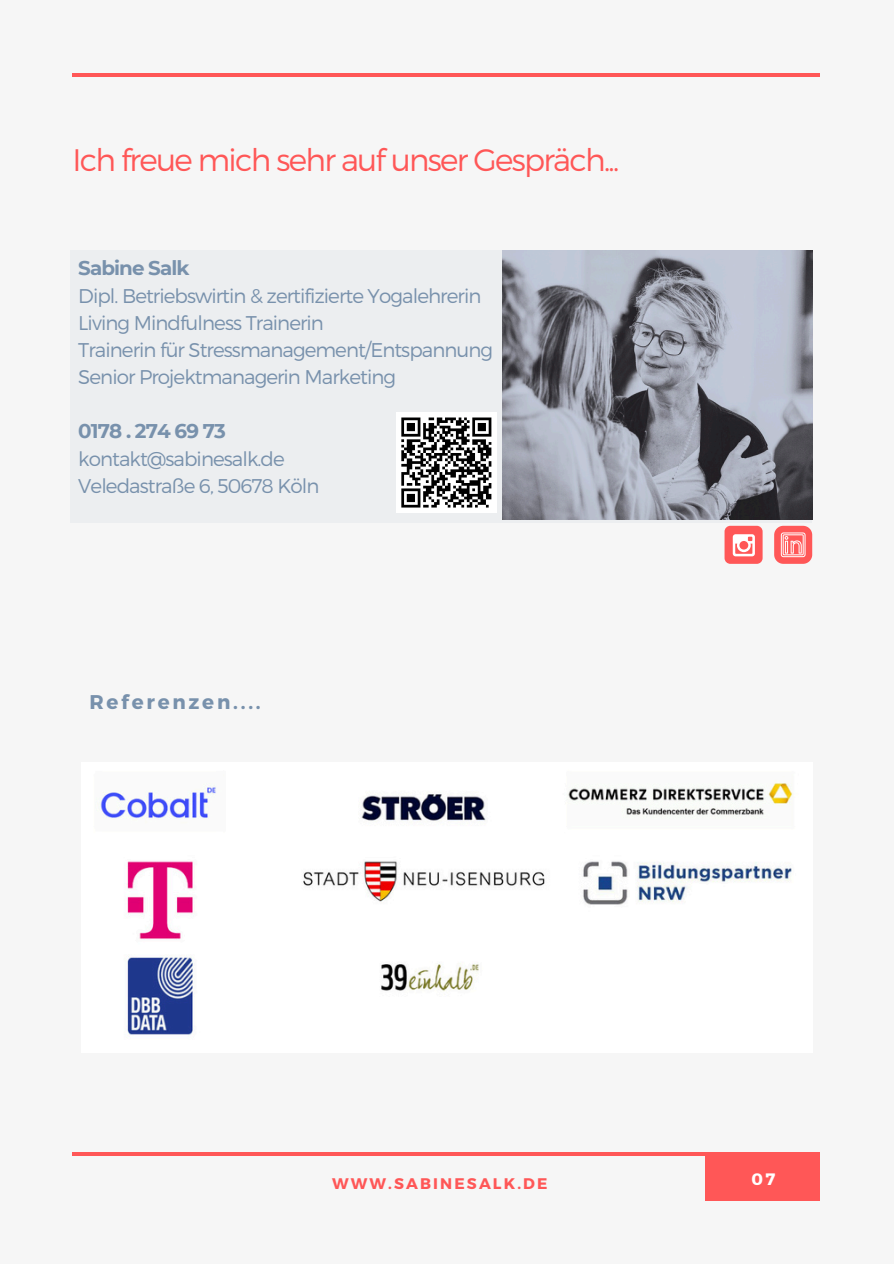
<style>
.page{position:relative;width:894px;height:1264px;background:#fff}
.page>*{position:absolute;margin:0;border:0;box-sizing:border-box;transform-origin:0 0}
.t1{font:300 31.05px "Montserrat";letter-spacing:-.055em;color:#ff5757}
.t2{font:300 19.8px/27.3px "Montserrat";letter-spacing:-.045em;color:#7891ac}
.t3{font:700 19.8px "Montserrat";letter-spacing:.14em;color:#7891ac}
.t4{font:700 16.5px "Montserrat";color:#fff}
.t5{font:700 15.3px "Montserrat";letter-spacing:.14em;color:#ff5757}
.s1{font-weight:700}
</style>
<div class="page">
<div style="left:0;top:0;width:893px;height:1263px;background:#f6f6f6"></div>
<hr style="left:72px;top:73px;width:747px;height:4px;background:#ff5757">
<hr style="left:72px;top:1152px;width:747px;height:3px;background:#ff5757">
<div style="left:704px;top:1154px;width:115px;height:46px;background:#ff5757"></div>
<img style="left:101px;top:783px;width:691px;height:252px">
<div style="left:71px;top:250px;width:740px;height:273px;background:#eceef0"></div>
<img style="left:502px;top:250px;width:310px;height:269px">
<div style="left:724px;top:526px;width:38px;height:38px;background:#ff5757;border-radius:6px"></div>
<svg style="left:732px;top:534px;width:22px;height:22px"></svg>
<svg style="left:774px;top:526px;width:38px;height:38px"></svg>
<div style="left:396px;top:412px;width:100px;height:101px;background:#fff"></div>
<svg style="left:401px;top:417px;width:91px;height:91px"></svg>
<p class="t1" style="left:72px;top:139px;width:548px">Ich freue mich sehr auf unser Gespräch...</p>
<h1 class="t2" style="left:78px;top:253px;width:416px"><span class="s1">Sabine Salk<br></span>Dipl. Betriebswirtin &amp; zertifizierte Yogalehrerin Living Mindfulness Trainerin<br>Trainerin für Stressmanagement/Entspannung Senior Projektmanagerin Marketing</h1>
<p class="t2" style="left:78px;top:416px;width:242px"><span class="s1">0178 . 274 69 73 </span>kontakt@sabinesalk.de<br>Veledastraße 6, 50678 Köln</p>
<h3 class="t3" style="left:89px;top:689px;width:173px">Referenzen....</h3>
<h3 class="t5" style="left:332px;top:1173px;width:217px">WWW.SABINESALK.DE</h3>
<p class="t4" style="left:751px;top:1168px;width:25px">07</p>
</div>
